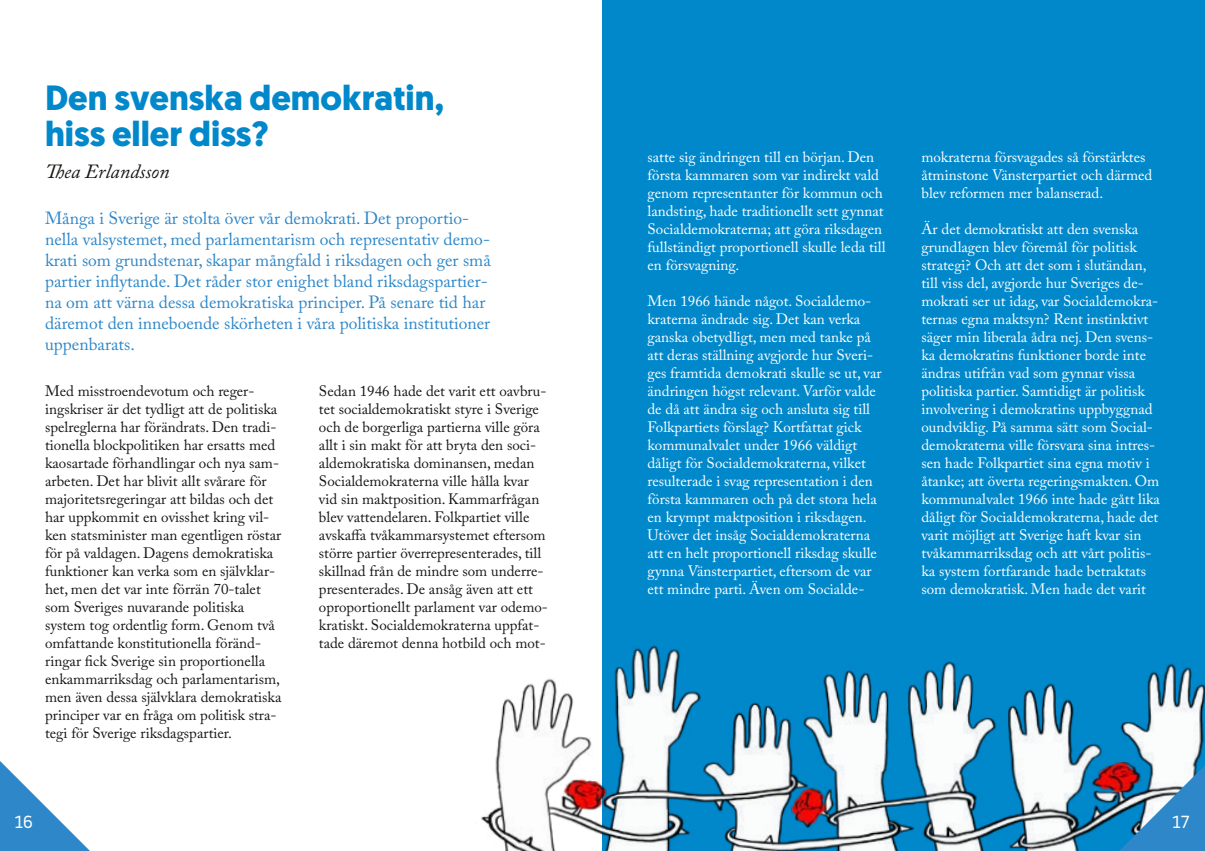
<style>
.page{position:relative;width:1205px;height:851px;background:#fff}
.page>*{position:absolute;margin:0;border:0;box-sizing:border-box;transform-origin:0 0}
.t1{font:700 35px/36.4px "Geomanist";color:#0088cb}
.t2{font:italic 20px "Adobe Caslon Pro";color:#161614}
.t3{font:17.5px/21px "Adobe Caslon Pro";color:#2e87c8}
.t4{font:17.5px "Noway";color:#fff}
.t5{font:15px/18px "Adobe Caslon Pro";color:#fff}
.t6{font:15px/18px "Adobe Caslon Pro";color:#161614}
</style>
<div class="page">
<svg style="left:0;top:761px;width:89px;height:89px"></svg>
<div style="left:602px;top:0;width:603px;height:850px;background:#0088cb"></div>
<img style="left:481px;top:645px;width:724px;height:205px">
<svg style="left:1083px;top:728px;width:122px;height:122px"></svg>
<h1 class="t1" style="left:45px;top:79px;width:400px">Den svenska demokratin, hiss eller diss?</h1>
<h2 class="t2" style="left:45px;top:159px;width:126px">Thea Erlandsson</h2>
<p class="t3" style="left:45px;top:207px;width:447px">Många i Sverige är stolta över vår demokrati. Det proportio&shy;nella valsystemet, med parlamentarism och representativ demo&shy;krati som grundstenar, skapar mångfald i riksdagen och ger små partier inflytande. Det råder stor enighet bland riksdagspartier&shy;na om att värna dessa demokratiska principer. På senare tid har däremot den inneboende skörheten i våra politiska institutioner uppenbarats.</p>
<p class="t6" style="left:45px;top:381px;width:238px">Med misstroendevotum och reger&shy;ingskriser är det tydligt att de politiska spelreglerna har förändrats. Den tradi&shy;tionella blockpolitiken har ersatts med kaosartade förhandlingar och nya sam&shy;arbeten. Det har blivit allt svårare för majoritetsregeringar att bildas och det har uppkommit en ovisshet kring vil&shy;ken statsminister man egentligen röstar för på valdagen. Dagens demokratiska funktioner kan verka som en självklar&shy;het, men det var inte förrän 70-talet som Sveriges nuvarande politiska system tog ordentlig form. Genom två omfattande konstitutionella föränd&shy;ringar fick Sverige sin proportionella enkammarriksdag och parlamentarism, men även dessa självklara demokratiska principer var en fråga om politisk stra&shy;tegi för Sverige riksdagspartier.</p>
<p class="t6" style="left:319px;top:381px;width:230px">Sedan 1946 hade det varit ett oavbru&shy;tet socialdemokratiskt styre i Sverige och de borgerliga partierna ville göra allt i sin makt för att bryta den soci&shy;aldemokratiska dominansen, medan Socialdemokraterna ville hålla kvar vid sin maktposition. Kammarfrågan blev vattendelaren. Folkpartiet ville avskaffa tvåkammarsystemet eftersom större partier överrepresenterades, till skillnad från de mindre som underre&shy;presenterades. De ansåg även att ett oproportionellt parlament var odemo&shy;kratiskt. Socialdemokraterna uppfat&shy;tade däremot denna hotbild och mot-</p>
<p class="t4" style="left:14px;top:809px;width:20px">16</p>
<p class="t5" style="left:647px;top:148px;width:240px">satte sig ändringen till en början. Den första kammaren som var indirekt vald genom representanter för kommun och landsting, hade traditionellt sett gynnat Socialdemokraterna; att göra riksdagen fullständigt proportionell skulle leda till en försvagning.</p>
<p class="t5" style="left:647px;top:292px;width:236px">Men 1966 hände något. Socialdemo&shy;kraterna ändrade sig. Det kan verka ganska obetydligt, men med tanke på att deras ställning avgjorde hur Sveri&shy;ges framtida demokrati skulle se ut, var ändringen högst relevant. Varför valde de då att ändra sig och ansluta sig till Folkpartiets förslag? Kortfattat gick kommunalvalet under 1966 väldigt dåligt för Socialdemokraterna, vilket resulterade i svag representation i den första kammaren och på det stora hela en krympt maktposition i riksdagen.<br>Utöver det insåg Socialdemokraterna att en helt proportionell riksdag skulle gynna Vänsterpartiet, eftersom de var ett mindre parti. Även om Socialde-</p>
<p class="t5" style="left:921px;top:148px;width:232px">mokraterna försvagades så förstärktes åtminstone Vänsterpartiet och därmed blev reformen mer balanserad.</p>
<p class="t5" style="left:921px;top:220px;width:240px">Är det demokratiskt att den svenska grundlagen blev föremål för politisk strategi? Och att det som i slutändan, till viss del, avgjorde hur Sveriges de&shy;mokrati ser ut idag, var Socialdemokra&shy;ternas egna maktsyn? Rent instinktivt säger min liberala ådra nej. Den svens&shy;ka demokratins funktioner borde inte ändras utifrån vad som gynnar vissa politiska partier. Samtidigt är politisk involvering i demokratins uppbyggnad oundviklig. På samma sätt som Social&shy;demokraterna ville försvara sina intres&shy;sen hade Folkpartiet sina egna motiv i åtanke; att överta regeringsmakten. Om kommunalvalet 1966 inte hade gått lika dåligt för Socialdemokraterna, hade det varit möjligt att Sverige haft kvar sin tvåkammarriksdag och att vårt politis&shy;ka system fortfarande hade betraktats som demokratisk. Men hade det varit</p>
<p class="t4" style="left:1172px;top:809px;width:19px">17</p>
</div>
